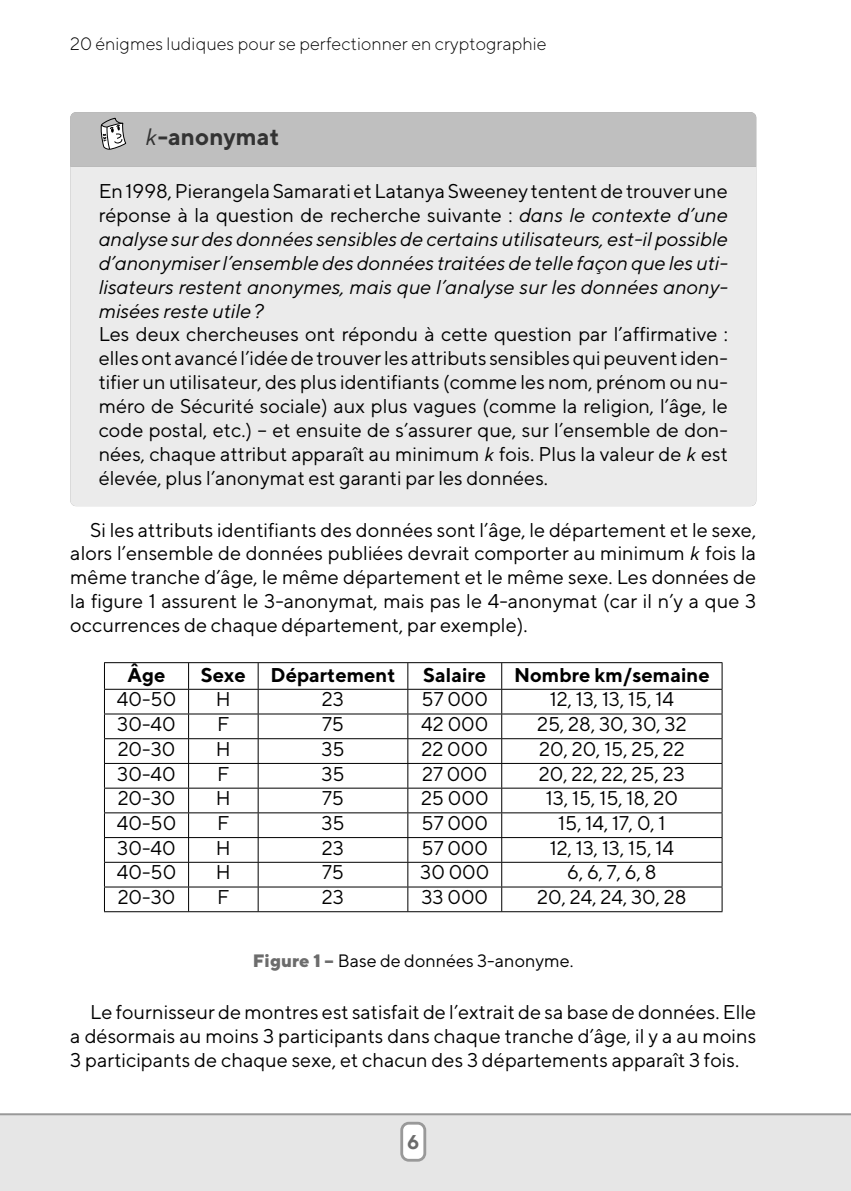
<style>
.page{position:relative;width:851px;height:1191px;background:#fff}
.page>*{position:absolute;margin:0;border:0;box-sizing:border-box;transform-origin:0 0}
.t1{font:700 11.6px "TT Norms";color:#333}
.t2{font:9.8px "TT Norms";color:#000}
.t3{font:italic 9.8px "TT Norms";color:#000}
.t4{font:700 9.8px "TT Norms";color:#000}
.t5{font:700 9.8px "TT Norms";color:#6c6c6c}
.t6{font:300 8.8px "TT Norms";color:#000}
.t7{font:8.8px "TT Norms";color:#000}
.s1{font-family:"LM Sans 12";font-weight:400;font-style:italic;font-size:24px}
.s2{font-style:italic}
.s3{font-family:"LM Sans 10";font-style:italic;font-size:20px}
.s4{font-weight:800;color:#6c6c6c}
</style>
<div class="page">
<div style="left:70px;top:167px;width:686px;height:339px;background:#ebebeb"></div>
<div style="left:70px;top:112px;width:686px;height:55px;background:#bfbfbf"></div>
<hr style="left:104px;top:662px;width:618px;height:1px;background:#000">
<hr style="left:104px;top:689px;width:618px;height:1px;background:#000">
<hr style="left:104px;top:713px;width:618px;height:1px;background:#000">
<hr style="left:104px;top:738px;width:618px;height:1px;background:#000">
<hr style="left:104px;top:763px;width:618px;height:1px;background:#000">
<hr style="left:104px;top:787px;width:618px;height:1px;background:#000">
<hr style="left:104px;top:812px;width:618px;height:1px;background:#000">
<hr style="left:104px;top:837px;width:618px;height:1px;background:#000">
<hr style="left:104px;top:862px;width:618px;height:1px;background:#000">
<hr style="left:104px;top:886px;width:618px;height:1px;background:#000">
<svg style="left:104px;top:663px;width:1px;height:248px"></svg>
<svg style="left:188px;top:663px;width:1px;height:248px"></svg>
<svg style="left:258px;top:663px;width:1px;height:248px"></svg>
<svg style="left:407px;top:663px;width:1px;height:248px"></svg>
<svg style="left:501px;top:663px;width:1px;height:248px"></svg>
<svg style="left:721px;top:663px;width:1px;height:248px"></svg>
<hr style="left:104px;top:911px;width:618px;height:1px;background:#000">
<div style="left:0;top:1115px;width:850px;height:76px;background:#e6e6e6"></div>
<hr style="left:0;top:1113px;width:850px;height:2px;background:#999">
<svg style="left:400px;top:1121px;width:26px;height:40px"></svg>
<div style="left:403px;top:1124px;width:20px;height:34px;background:#fff;border-radius:6px"></div>
<p class="t6" style="left:70px;top:42px;width:477px">20 énigmes ludiques pour se perfectionner en cryptographie</p>
<p class="t1" style="left:144px;top:134px;width:136px"><span class="s1">k</span> -anonymat</p>
<p class="t2" style="left:99px;top:189px;width:630px">En 1998, Pierangela Samarati et Latanya Sweeney tentent de trouver une</p>
<p class="t2" style="left:99px;top:213px;width:630px">réponse à la question de recherche suivante : <span class="s2">dans le contexte d’une</span></p>
<p class="t3" style="left:99px;top:237px;width:630px">analyse sur des données sensibles de certains utilisateurs, est-il possible</p>
<p class="t3" style="left:99px;top:260px;width:630px">d’anonymiser l’ensemble des données traitées de telle façon que les uti-</p>
<p class="t3" style="left:99px;top:284px;width:630px">lisateurs restent anonymes, mais que l’analyse sur les données anony-</p>
<p class="t3" style="left:99px;top:308px;width:166px">misées reste utile ?</p>
<p class="t2" style="left:99px;top:332px;width:630px">Les deux chercheuses ont répondu à cette question par l’affirmative :</p>
<p class="t2" style="left:99px;top:356px;width:630px">elles ont avancé l’idée de trouver les attributs sensibles qui peuvent iden-</p>
<p class="t2" style="left:99px;top:380px;width:630px">tifier un utilisateur, des plus identifiants (comme les nom, prénom ou nu-</p>
<p class="t2" style="left:99px;top:404px;width:630px">méro de Sécurité sociale) aux plus vagues (comme la religion, l’âge, le</p>
<p class="t2" style="left:99px;top:428px;width:630px">code postal, etc.) – et ensuite de s’assurer que, sur l’ensemble de don-</p>
<p class="t2" style="left:99px;top:452px;width:630px">nées, chaque attribut apparaît au minimum <span class="s3">k</span> fois. Plus la valeur de <span class="s3">k</span> est</p>
<p class="t2" style="left:99px;top:476px;width:451px">élevée, plus l’anonymat est garanti par les données.</p>
<p class="t2" style="left:90px;top:527px;width:667px">Si les attributs identifiants des données sont l’âge, le département et le sexe,</p>
<p class="t2" style="left:70px;top:551px;width:687px">alors l’ensemble de données publiées devrait comporter au minimum <span class="s3">k</span> fois la</p>
<p class="t2" style="left:70px;top:575px;width:687px">même tranche d’âge, le même département et le même sexe. Les données de</p>
<p class="t2" style="left:70px;top:599px;width:687px">la figure 1 assurent le 3-anonymat, mais pas le 4-anonymat (car il n’y a que 3</p>
<p class="t2" style="left:70px;top:623px;width:458px">occurrences de chaque département, par exemple).</p>
<p class="t4" style="left:128px;top:672px;width:39px">Âge</p>
<p class="t4" style="left:201px;top:672px;width:46px">Sexe</p>
<p class="t4" style="left:270px;top:672px;width:126px">Département</p>
<p class="t4" style="left:423px;top:672px;width:64px">Salaire</p>
<p class="t4" style="left:514px;top:672px;width:197px">Nombre km/semaine</p>
<p class="t2" style="left:117px;top:697px;width:61px">40-50</p>
<p class="t2" style="left:216px;top:697px;width:16px">H</p>
<p class="t2" style="left:322px;top:697px;width:24px">23</p>
<p class="t2" style="left:421px;top:697px;width:68px">57 000</p>
<p class="t2" style="left:549px;top:697px;width:126px">12, 13, 13, 15, 14</p>
<p class="t2" style="left:117px;top:722px;width:60px">30-40</p>
<p class="t2" style="left:217px;top:722px;width:14px">F</p>
<p class="t2" style="left:322px;top:722px;width:24px">75</p>
<p class="t2" style="left:421px;top:722px;width:69px">42 000</p>
<p class="t2" style="left:537px;top:722px;width:151px">25, 28, 30, 30, 32</p>
<p class="t2" style="left:118px;top:746px;width:59px">20-30</p>
<p class="t2" style="left:216px;top:746px;width:16px">H</p>
<p class="t2" style="left:321px;top:746px;width:25px">35</p>
<p class="t2" style="left:421px;top:746px;width:68px">22 000</p>
<p class="t2" style="left:539px;top:746px;width:147px">20, 20, 15, 25, 22</p>
<p class="t2" style="left:117px;top:771px;width:60px">30-40</p>
<p class="t2" style="left:217px;top:771px;width:14px">F</p>
<p class="t2" style="left:321px;top:771px;width:25px">35</p>
<p class="t2" style="left:422px;top:771px;width:67px">27 000</p>
<p class="t2" style="left:539px;top:771px;width:147px">20, 22, 22, 25, 23</p>
<p class="t2" style="left:118px;top:796px;width:59px">20-30</p>
<p class="t2" style="left:216px;top:796px;width:16px">H</p>
<p class="t2" style="left:322px;top:796px;width:24px">75</p>
<p class="t2" style="left:421px;top:796px;width:69px">25 000</p>
<p class="t2" style="left:546px;top:796px;width:133px">13, 15, 15, 18, 20</p>
<p class="t2" style="left:117px;top:821px;width:61px">40-50</p>
<p class="t2" style="left:217px;top:821px;width:14px">F</p>
<p class="t2" style="left:321px;top:821px;width:25px">35</p>
<p class="t2" style="left:421px;top:821px;width:68px">57 000</p>
<p class="t2" style="left:558px;top:821px;width:109px">15, 14, 17, 0, 1</p>
<p class="t2" style="left:117px;top:845px;width:60px">30-40</p>
<p class="t2" style="left:216px;top:845px;width:16px">H</p>
<p class="t2" style="left:322px;top:845px;width:24px">23</p>
<p class="t2" style="left:421px;top:845px;width:68px">57 000</p>
<p class="t2" style="left:549px;top:845px;width:126px">12, 13, 13, 15, 14</p>
<p class="t2" style="left:117px;top:870px;width:61px">40-50</p>
<p class="t2" style="left:216px;top:870px;width:16px">H</p>
<p class="t2" style="left:322px;top:870px;width:24px">75</p>
<p class="t2" style="left:420px;top:870px;width:71px">30 000</p>
<p class="t2" style="left:567px;top:870px;width:91px">6, 6, 7, 6, 8</p>
<p class="t2" style="left:118px;top:895px;width:59px">20-30</p>
<p class="t2" style="left:217px;top:895px;width:14px">F</p>
<p class="t2" style="left:322px;top:895px;width:24px">23</p>
<p class="t2" style="left:421px;top:895px;width:68px">33 000</p>
<p class="t2" style="left:537px;top:895px;width:151px">20, 24, 24, 30, 28</p>
<p class="t7" style="left:253px;top:959px;width:322px"><span class="s4">Figure 1 –</span> Base de données 3-anonyme.</p>
<p class="t2" style="left:90px;top:1010px;width:667px">Le fournisseur de montres est satisfait de l’extrait de sa base de données. Elle</p>
<p class="t2" style="left:70px;top:1034px;width:687px">a désormais au moins 3 participants dans chaque tranche d’âge, il y a au moins</p>
<p class="t2" style="left:70px;top:1057px;width:670px">3 participants de chaque sexe, et chacun des 3 départements apparaît 3 fois.</p>
<p class="t5" style="left:407px;top:1139px;width:14px">6</p>
</div>
